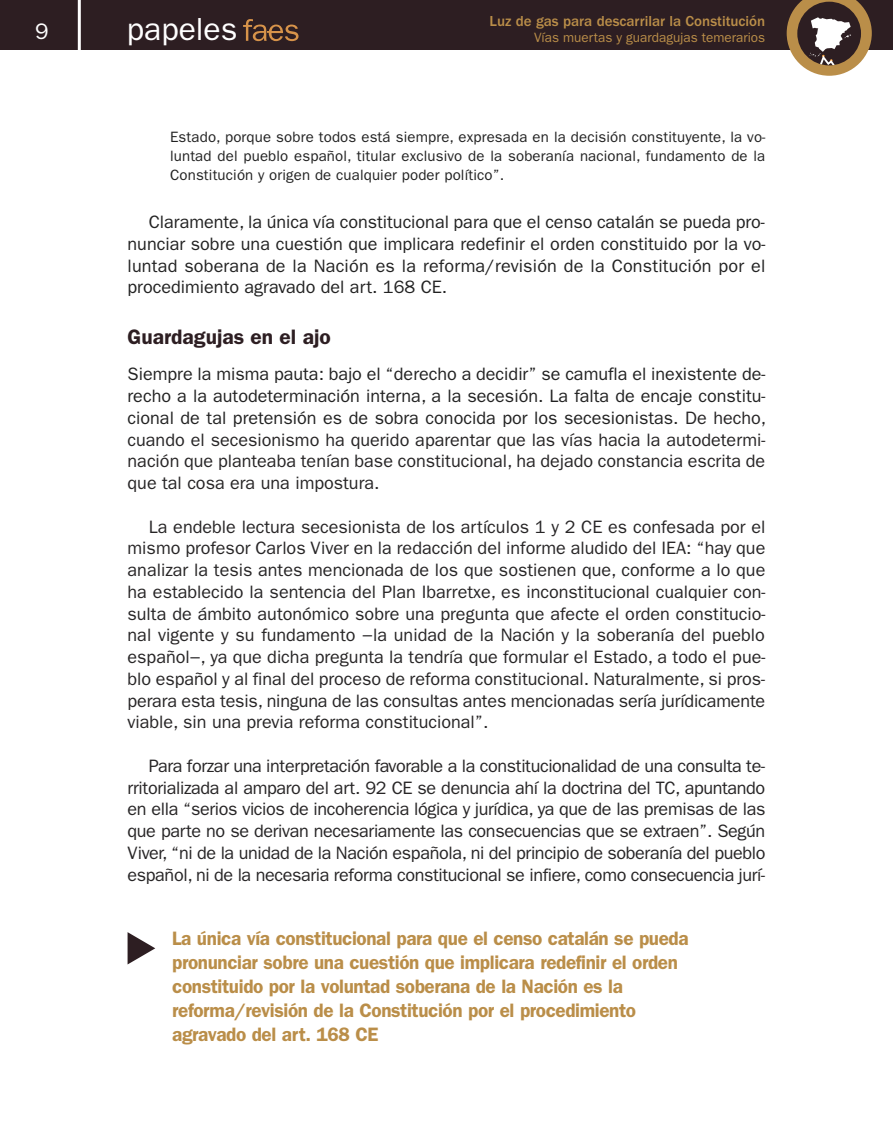
<style>
.page{position:relative;width:893px;height:1127px;background:#fff}
.page>*{position:absolute;margin:0;border:0;box-sizing:border-box;transform-origin:0 0}
.t1{font:31.95px "Franklin Gothic";color:#fff}
.t2{font:22.5px "Franklin Gothic";color:#fff}
.t3{font:600 21px "Franklin Gothic";color:#2d1e22}
.t4{font:600 19.5px/24px "Franklin Gothic";letter-spacing:-.02em;color:#ba8e49}
.t5{font:18px/21.8px "Franklin Gothic";letter-spacing:-.01em;color:#272526;text-align:justify}
.t6{font:18px/21.8px "Franklin Gothic";color:#222;text-align:justify}
.t7{font:15px/18.8px "Franklin Gothic";letter-spacing:.01em;color:#222;text-align:justify}
.t8{font:500 15px "Franklin Gothic";color:#ba8e49}
.t9{font:13.5px "Franklin Gothic";color:#ba8e49}
.s1{color:#272526}
</style>
<div class="page">
<div style="left:0;top:0;width:893px;height:50px;background:#2d1e22"></div>
<svg style="left:243px;top:19px;width:56px;height:23px"></svg>
<svg style="left:787px;top:0;width:85px;height:76px"></svg>
<hr style="left:78px;top:0;width:3px;height:52px;background:#fff">
<svg style="left:128px;top:932px;width:27px;height:32px"></svg>
<h1 class="t1" style="left:127px;top:11px;width:112px">papeles</h1>
<p class="t8" style="left:490px;top:12px;width:277px">Luz de gas para descarrilar la Constitución</p>
<p class="t2" style="left:35px;top:19px;width:15px">9</p>
<p class="t9" style="left:534px;top:30px;width:233px">Vías muertas y guardagujas temerarios</p>
<p class="t7" style="left:170px;top:128px;width:597px">Estado, porque sobre todos está siempre, expresada en la decisión constituyente, la vo&shy;luntad del pueblo español, titular exclusivo de la soberanía nacional, fundamento de la Constitución y origen de cualquier poder político”.</p>
<p class="t6" style="left:128px;top:211px;width:639px;text-indent:21px">Claramente, la única vía constitucional para que el censo catalán se pueda pro&shy;nunciar sobre una cuestión que implicara redefinir el orden constituido por la vo&shy;luntad soberana de la Nación es la reforma/revisión de la Constitución por el procedimiento agravado del art. 168 CE.</p>
<p class="t3" style="left:128px;top:325px;width:205px">Guardagujas en el ajo</p>
<p class="t6" style="left:128px;top:363px;width:640px">Siempre la misma pauta: bajo el “derecho a decidir” se camufla el inexistente de&shy;recho a la autodeterminación interna, a la secesión. La falta de encaje constitu&shy;cional de tal pretensión es de sobra conocida por los secesionistas. <span class="s1">De hecho, cuando el secesionismo ha querido aparentar que las vías hacia la autodetermi&shy;nación que planteaba tenían base constitucional, ha dejado constancia escrita de que tal cosa era una impostura.</span></p>
<p class="t5" style="left:128px;top:516px;width:639px;text-indent:21px">La endeble lectura secesionista de los artículos 1 y 2 CE es confesada por el mismo profesor Carlos Viver en la redacción del informe aludido del IEA: “hay que analizar la tesis antes mencionada de los que sostienen que, conforme a lo que ha establecido la sentencia del Plan Ibarretxe, es inconstitucional cualquier con&shy;sulta de ámbito autonómico sobre una pregunta que afecte el orden constitucio&shy;nal vigente y su fundamento −la unidad de la Nación y la soberanía del pueblo español−, ya que dicha pregunta la tendría que formular el Estado, a todo el pue&shy;blo español y al final del proceso de reforma constitucional. Naturalmente, si pros&shy;perara esta tesis, ninguna de las consultas antes mencionadas sería jurídicamente viable, sin una previa reforma constitucional”.</p>
<p class="t5" style="left:128px;top:755px;width:639px;text-indent:21px">Para forzar una interpretación favorable a la constitucionalidad de una consulta te&shy;rritorializada al amparo del art. 92 CE se denuncia ahí la doctrina del TC, apuntando en ella “serios vicios de incoherencia lógica y jurídica, ya que de las premisas de las que parte no se derivan necesariamente las consecuencias que se extraen”. Según Viver, “ni de la unidad de la Nación española, ni del principio de soberanía del pueblo español, ni de la necesaria reforma constitucional se infiere, como consecuencia jurí-</p>
<p class="t4" style="left:172px;top:926px;width:518px">La única vía constitucional para que el censo catalán se pueda pronunciar sobre una cuestión que implicara redefinir el orden constituido por la voluntad soberana de la Nación es la reforma/revisión de la Constitución por el procedimiento agravado del art. 168 CE</p>
</div>
